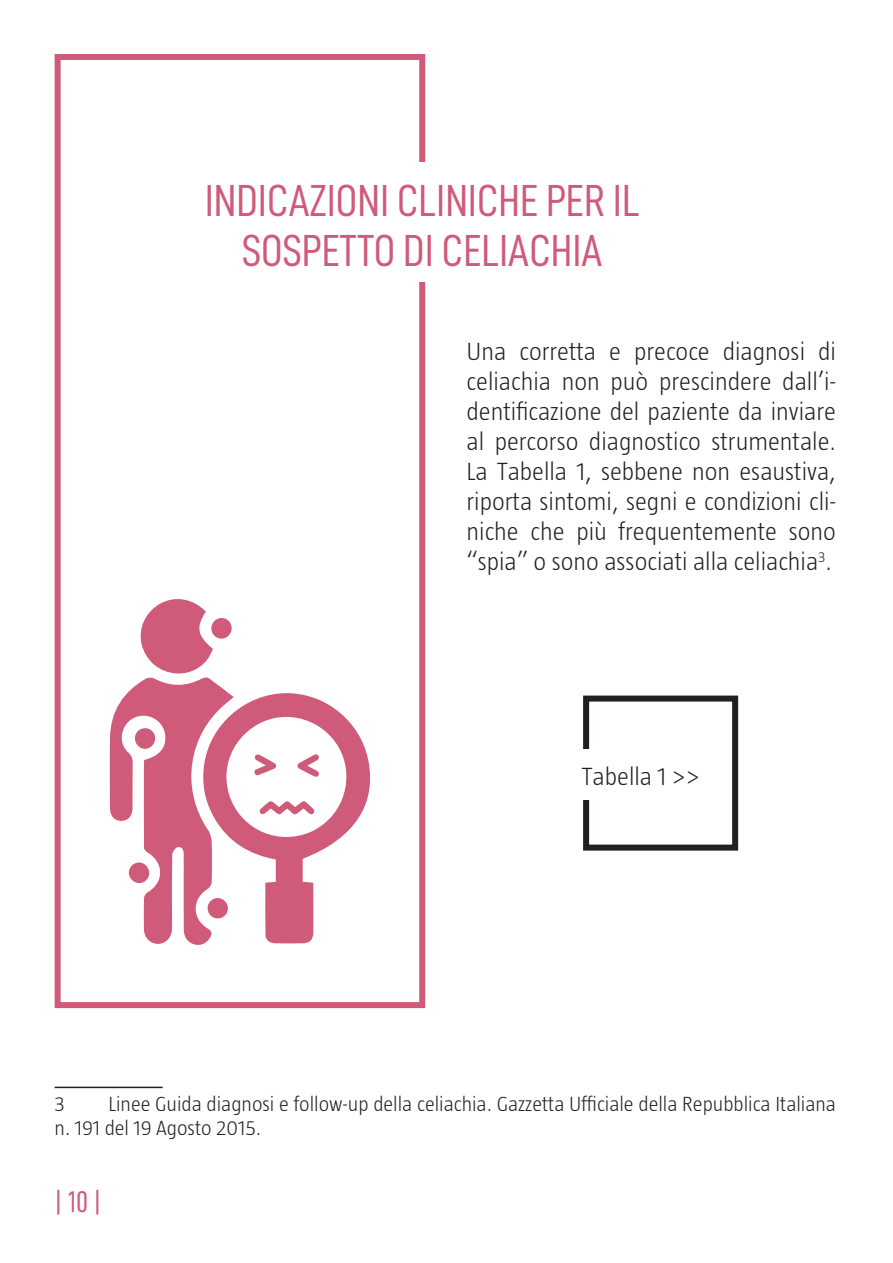
<style>
.page{position:relative;width:893px;height:1263px;background:#fff}
.page>*{position:absolute;margin:0;border:0;box-sizing:border-box;transform-origin:0 0}
.H1_new_30pt{font:45px/49.5px "D DIN Condensed";color:#cf5a79;text-align:center}
.t1{font:30px "D DIN Condensed";color:#cf5a79}
.t2{font:300 25.5px/30px "Taz";color:#231f20;text-align:justify}
.t3{font:300 21px/24px "Taz";color:#231f20}
</style>
<div class="page">
<div style="left:55px;top:54px;width:370px;height:954px;border:6px solid #cf5a79"></div>
<hr style="left:55px;top:1087px;width:108px;height:1px;background:#231f20">
<div style="left:583px;top:695px;width:155px;height:155px;border:6px solid #231f20"></div>
<div style="left:561px;top:749px;width:159px;height:51px;background:#fff"></div>
<div style="left:186px;top:163px;width:473px;height:119px;background:#fff"></div>
<svg style="left:110px;top:599px;width:261px;height:346px"></svg>
<p class="H1_new_30pt" style="left:205px;top:175px;width:436px">INDICAZIONI CLINICHE PER IL<br>SOSPETTO DI CELIACHIA</p>
<p class="t2" style="left:467px;top:336px;width:371px">Una corretta e precoce diagnosi di celiachia non può prescindere dall’i&shy;dentificazione del paziente da inviare al percorso diagnostico strumentale.<br>La Tabella 1, sebbene non esaustiva, riporta sintomi, segni e condizioni cli&shy;niche che più frequentemente sono “spia” o sono associati alla celiachia<sup>3</sup>.</p>
<p class="t2" style="left:582px;top:761px;width:119px">Tabella 1 &gt;&gt;</p>
<p class="t3" style="left:55px;top:1092px;width:783px;text-indent:54px">Linee Guida diagnosi e follow-up della celiachia. Gazzetta Ufficiale della Repubblica Italiana n. 191 del 19 Agosto 2015.</p>
<p class="t3" style="left:55px;top:1092px;width:12px">3</p>
<p class="t1" style="left:55px;top:1185px;width:48px">| 10 |</p>
</div>
